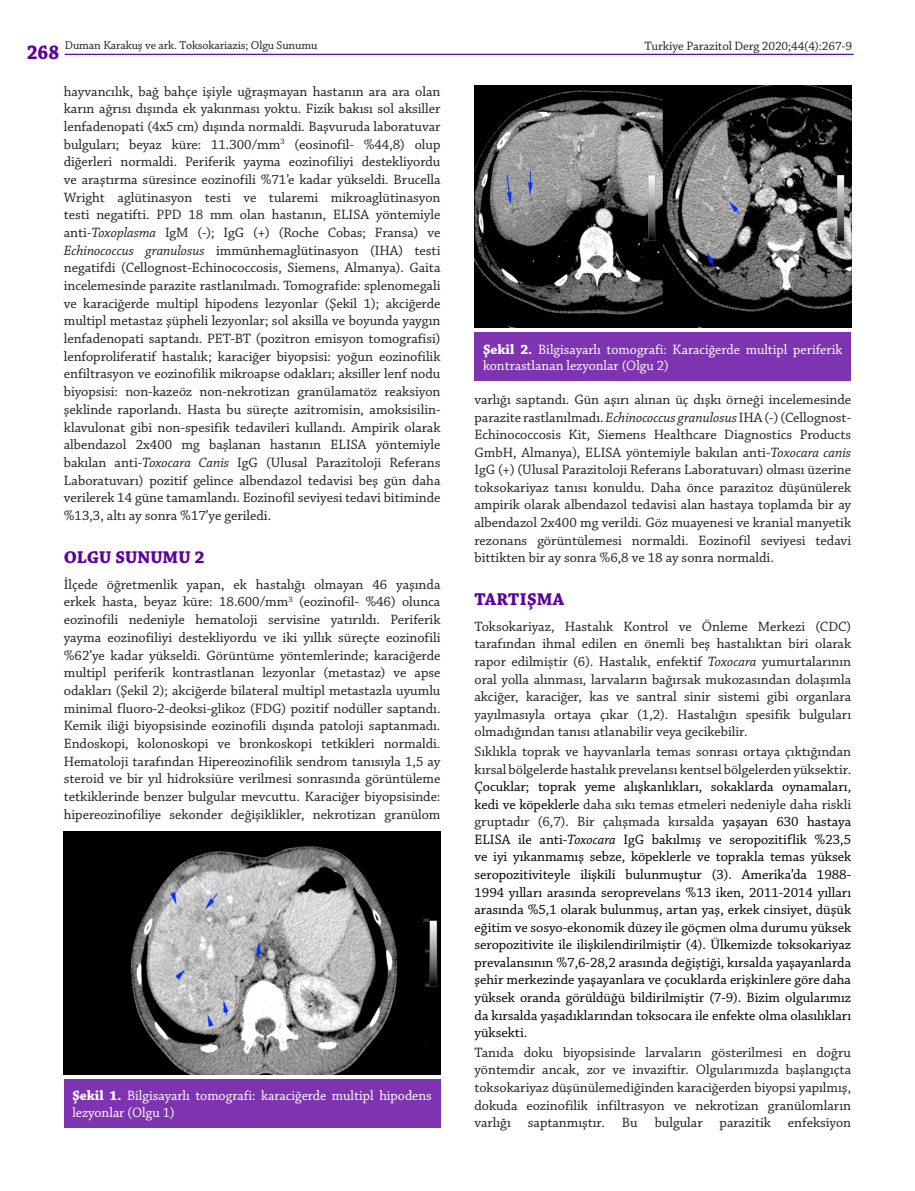
<style>
.page{position:relative;width:915px;height:1191px;background:#fff}
.page>*{position:absolute;margin:0;border:0;box-sizing:border-box;transform-origin:0 0}
.t1{font:700 21px "Chaparral Pro";color:#5e009e;scale:.92 1}
.ARA_BASLIK{font:700 18px "Chaparral Pro";color:#5e009e}
.YAZI{font:14.25px/17.7px "Chaparral Pro";letter-spacing:-.005em;color:#231f20;text-align:justify}
.YAZI-2{font:14.25px/17.5px "Chaparral Pro";letter-spacing:-.005em;color:#000;text-align:justify}
.RESIM-ALTI{font:14.25px/16.5px "Chaparral Pro";color:#fff}
.t2{font:12.75px "Chaparral Pro";letter-spacing:-.01em;color:#231f20}
.t3{font:12px "Chaparral Pro";letter-spacing:-.01em;color:#231f20}
.s1{font-style:italic}
.s2{font-weight:700}
.s3{color:#231f20}
</style>
<div class="page">
<hr style="left:65px;top:54px;width:788px;height:1px;background:#5e009e">
<div style="left:474px;top:332px;width:376px;height:48px;background:#7e33b1"></div>
<img style="left:474px;top:85px;width:376px;height:243px">
<div style="left:64px;top:1079px;width:376px;height:48px;background:#7e33b1"></div>
<img style="left:64px;top:831px;width:376px;height:243px">
<p class="t3" style="left:65px;top:39px;width:254px">Duman Karakuş ve ark. Toksokariazis; Olgu Sunumu</p>
<p class="t2" style="left:644px;top:39px;width:209px">Turkiye Parazitol Derg 2020;44(4):267-9</p>
<h1 class="t1" style="left:27px;top:40px;width:37px">268</h1>
<p class="YAZI" style="left:64px;top:83px;width:378px">hayvancılık, bağ bahçe işiyle uğraşmayan hastanın ara ara olan karın ağrısı dışında ek yakınması yoktu. Fizik bakısı sol aksiller lenfadenopati (4x5 cm) dışında normaldi. Başvuruda laboratuvar bulguları; beyaz küre: 11.300/mm<sup>3</sup> (eosinofil- %44,8) olup diğerleri normaldi. Periferik yayma eozinofiliyi destekliyordu ve araştırma süresince eozinofili %71’e kadar yükseldi. Brucella Wright aglütinasyon testi ve tularemi mikroaglütinasyon testi negatifti. PPD 18 mm olan hastanın, ELISA yöntemiyle anti-<span class="s1">Toxoplasma</span> IgM (-); IgG (+) (Roche Cobas; Fransa) ve <span class="s1">Echinococcus granulosus</span> immünhemaglütinasyon (IHA) testi negatifdi (Cellognost‐Echinococcosis, Siemens, Almanya). Gaita incelemesinde parazite rastlanılmadı. Tomografide: splenomegali ve karaciğerde multipl hipodens lezyonlar (Şekil 1); akciğerde multipl metastaz şüpheli lezyonlar; sol aksilla ve boyunda yaygın lenfadenopati saptandı. PET-BT (pozitron emisyon tomografisi) lenfoproliferatif hastalık; karaciğer biyopsisi: yoğun eozinofilik enfiltrasyon ve eozinofilik mikroapse odakları; aksiller lenf nodu biyopsisi: non-kazeöz non-nekrotizan granülamatöz reaksiyon şeklinde raporlandı. Hasta bu süreçte azitromisin, amoksisilin&shy;klavulonat gibi non-spesifik tedavileri kullandı. Ampirik olarak albendazol 2x400 mg başlanan hastanın ELISA yöntemiyle bakılan anti-<span class="s1">Toxocara Canis</span> IgG (Ulusal Parazitoloji Referans Laboratuvarı) pozitif gelince albendazol tedavisi beş gün daha verilerek 14 güne tamamlandı. Eozinofil seviyesi tedavi bitiminde %13,3, altı ay sonra %17’ye geriledi.</p>
<p class="ARA_BASLIK" style="left:64px;top:546px;width:142px">OLGU SUNUMU 2</p>
<p class="YAZI" style="left:64px;top:576px;width:378px">İlçede öğretmenlik yapan, ek hastalığı olmayan 46 yaşında erkek hasta, beyaz küre: 18.600/mm<sup>3</sup> (eozinofil- %46) olunca eozinofili nedeniyle hematoloji servisine yatırıldı. Periferik yayma eozinofiliyi destekliyordu ve iki yıllık süreçte eozinofili %62’ye kadar yükseldi. Görüntüme yöntemlerinde; karaciğerde multipl periferik kontrastlanan lezyonlar (metastaz) ve apse odakları (Şekil 2); akciğerde bilateral multipl metastazla uyumlu minimal fluoro-2-deoksi-glikoz (FDG) pozitif nodüller saptandı.<br>Kemik iliği biyopsisinde eozinofili dışında patoloji saptanmadı.<br>Endoskopi, kolonoskopi ve bronkoskopi tetkikleri normaldi.<br>Hematoloji tarafından Hipereozinofilik sendrom tanısıyla 1,5 ay steroid ve bir yıl hidroksiüre verilmesi sonrasında görüntüleme tetkiklerinde benzer bulgular mevcuttu. Karaciğer biyopsisinde: hipereozinofiliye sekonder değişiklikler, nekrotizan granülom</p>
<p class="RESIM-ALTI" style="left:72px;top:1088px;width:361px"><span class="s2">Şekil 1.</span> Bilgisayarlı tomografi: karaciğerde multipl hipodens lezyonlar (Olgu 1)</p>
<p class="RESIM-ALTI" style="left:483px;top:341px;width:361px"><span class="s2">Şekil 2.</span> Bilgisayarlı tomografi: Karaciğerde multipl periferik kontrastlanan lezyonlar (Olgu 2)</p>
<p class="YAZI" style="left:474px;top:391px;width:378px">varlığı saptandı. Gün aşırı alınan üç dışkı örneği incelemesinde parazite rastlanılmadı. <span class="s1">Echinococcus granulosus</span> IHA (-) (Cellognost‐ Echinococcosis Kit, Siemens Healthcare Diagnostics Products GmbH, Almanya), ELISA yöntemiyle bakılan anti-<span class="s1">Toxocara canis </span>IgG (+) (Ulusal Parazitoloji Referans Laboratuvarı) olması üzerine toksokariyaz tanısı konuldu. Daha önce parazitoz düşünülerek ampirik olarak albendazol tedavisi alan hastaya toplamda bir ay albendazol 2x400 mg verildi. Göz muayenesi ve kranial manyetik rezonans görüntülemesi normaldi. Eozinofil seviyesi tedavi bittikten bir ay sonra %6,8 ve 18 ay sonra normaldi.</p>
<p class="ARA_BASLIK" style="left:474px;top:588px;width:91px">TARTIŞMA</p>
<p class="YAZI" style="left:474px;top:618px;width:378px">Toksokariyaz, Hastalık Kontrol ve Önleme Merkezi (CDC) tarafından ihmal edilen en önemli beş hastalıktan biri olarak rapor edilmiştir (6). Hastalık, enfektif <span class="s1">Toxocara</span> yumurtalarının oral yolla alınması, larvaların bağırsak mukozasından dolaşımla akciğer, karaciğer, kas ve santral sinir sistemi gibi organlara yayılmasıyla ortaya çıkar (1,2). Hastalığın spesifik bulguları olmadığından tanısı atlanabilir veya gecikebilir.</p>
<p class="YAZI-2" style="left:474px;top:743px;width:378px"><span class="s3">Sıklıkla toprak ve hayvanlarla temas sonrası ortaya çıktığından kırsal bölgelerde hastalık prevelansı kentsel bölgelerden yüksektir.<br></span>Çocuklar; toprak yeme alışkanlıkları, sokaklarda oynamaları, kedi ve köpeklerle <span class="s3">daha sıkı temas etmeleri nedeniyle daha riskli gruptadır (6,7). Bir çalışmada kırsalda</span> yaşayan 630 hastaya ELISA ile anti-<span class="s1">Toxocara</span> IgG bakılmış ve seropozitiflik %23,5 ve iyi yıkanmamış sebze, köpeklerle ve toprakla temas yüksek seropozitiviteyle ilişkili bulunmuştur (3). Amerika’da 1988- 1994 yılları arasında seroprevelans %13 iken, 2011-2014 yılları arasında %5,1 olarak bulunmuş, artan yaş, erkek cinsiyet, düşük eğitim ve sosyo-ekonomik düzey ile göçmen olma durumu yüksek seropozitivite ile ilişkilendirilmiştir (4). Ülkemizde toksokariyaz prevalansının %7,6-28,2 arasında değiştiği, kırsalda yaşayanlarda şehir merkezinde yaşayanlara ve çocuklarda erişkinlere göre daha yüksek oranda görüldüğü bildirilmiştir (7-9). Bizim olgularımız da kırsalda yaşadıklarından toksocara ile enfekte olma olasılıkları yüksekti.</p>
<p class="YAZI" style="left:474px;top:1044px;width:378px">Tanıda doku biyopsisinde larvaların gösterilmesi en doğru yöntemdir ancak, zor ve invaziftir. Olgularımızda başlangıçta toksokariyaz düşünülemediğinden karaciğerden biyopsi yapılmış, dokuda eozinofilik infiltrasyon ve nekrotizan granülomların varlığı saptanmıştır. Bu bulgular parazitik enfeksiyon</p>
</div>
